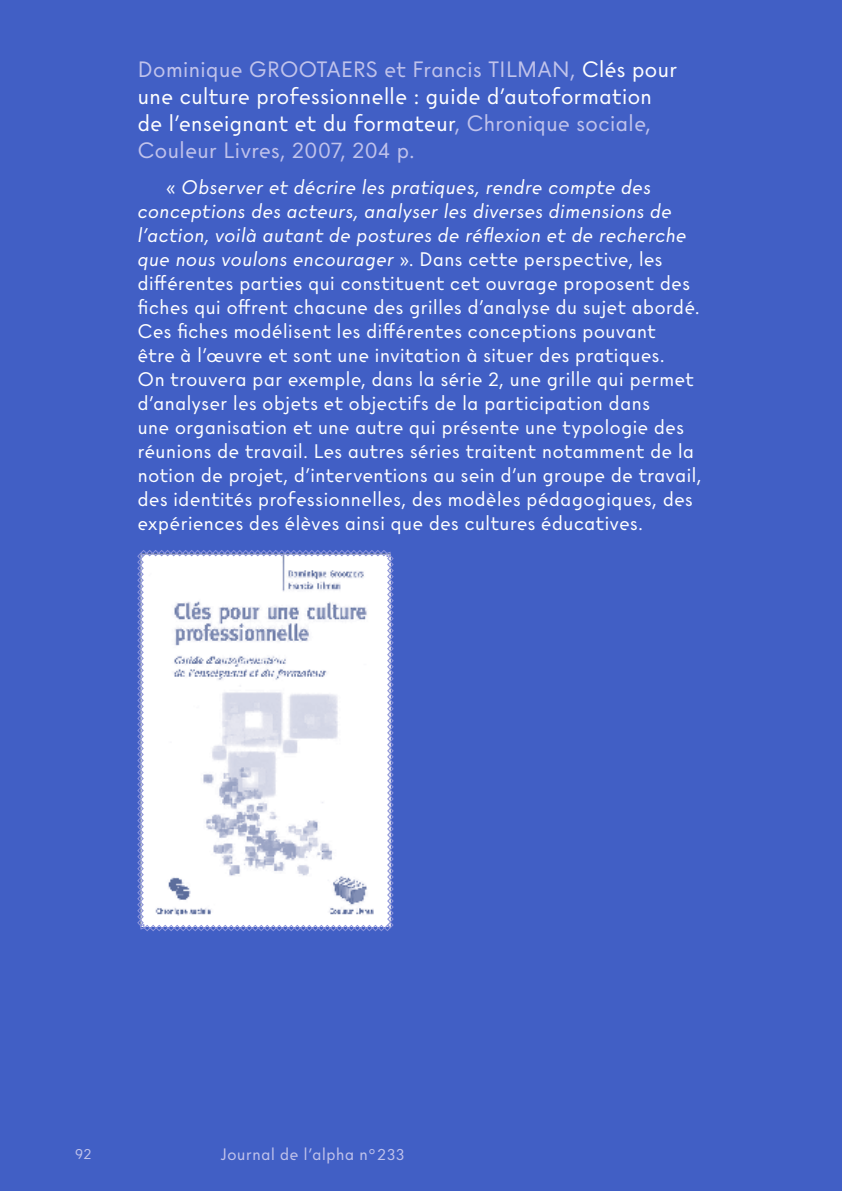
<style>
.page{position:relative;width:842px;height:1191px;background:#415fc5}
.page>*{position:absolute;margin:0;border:0;box-sizing:border-box;transform-origin:0 0}
.t1{font:21.6px/27px "Certeau";letter-spacing:-.01em;color:#fff}
.t2{font:19px/24px "Certeau";letter-spacing:-.005em;color:#fff}
.t3{font:16px "Certeau";color:#c1c3eb}
.t4{font:14px "Certeau";color:#c1c3eb}
.s1{color:#c1c3eb}
.s2{font-style:italic}
.s3{font-size:15.6px}
</style>
<div class="page">
<svg style="left:137px;top:550px;width:257px;height:381px;background:#e9ebf4"></svg>
<p class="t1" style="left:137px;top:56px;width:542px"><span class="s1">Dominique GROOTAERS et Francis TILMAN,</span> Clés pour une culture professionnelle : guide d’autoformation de l’enseignant et du formateur<span class="s1">, Chronique sociale, Couleur Livres, 2007, 204 p.</span></p>
<p class="t2" style="left:137px;top:175px;width:566px;text-indent:28px">« <span class="s2">Observer et décrire les pratiques, rendre compte des conceptions des acteurs, analyser les diverses dimensions de l’action, voilà autant de postures de réflexion et de recherche que nous voulons encourager</span> ». Dans cette perspective, les différentes parties qui constituent cet ouvrage proposent des fiches qui offrent chacune des grilles d’analyse du sujet abordé.<br>Ces fiches modélisent les différentes conceptions pouvant<br>être à l’œuvre et sont une invitation à situer des pratiques.<br>On trouvera par exemple, dans la série 2, une grille qui permet d’analyser les objets et objectifs de la participation dans<br>une organisation et une autre qui présente une typologie des réunions de travail. Les autres séries traitent notamment de la notion de projet, d’interventions au sein d’un groupe de travail, des identités professionnelles, des modèles pédagogiques, des expériences des élèves ainsi que des cultures éducatives.</p>
<p class="t4" style="left:75px;top:1146px;width:18px">92</p>
<p class="t3" style="left:221px;top:1145px;width:186px">Journal de l’alpha n°<span class="s3">233</span></p>
</div>
